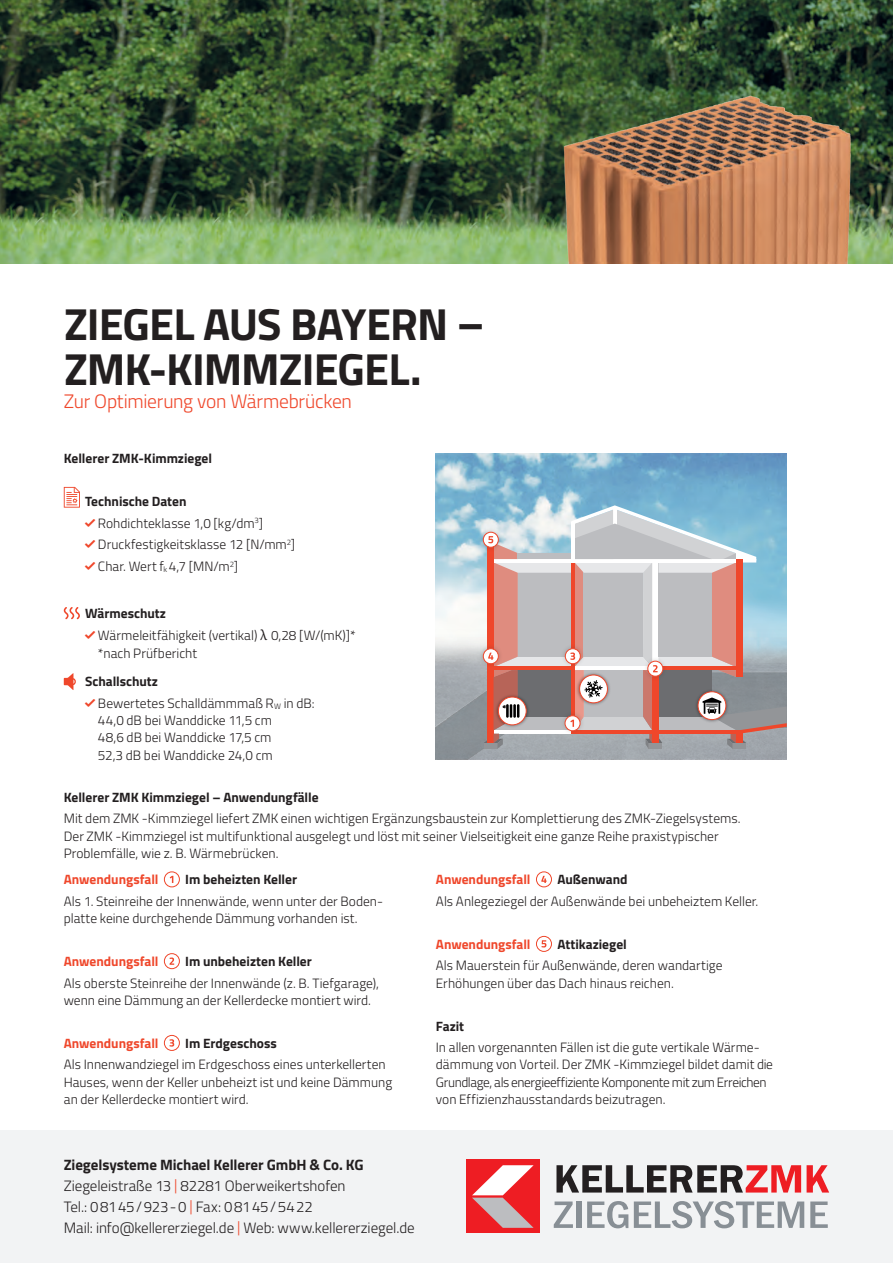
<style>
.page{position:relative;width:893px;height:1263px;background:#fff}
.page>*{position:absolute;margin:0;border:0;box-sizing:border-box;transform-origin:0 0}
.Headline_30_30{font:700 45px/45px "Titillium";letter-spacing:-.02em;color:#231f20}
.Pre-_Subhead_13_15_6{font:300 19.5px "Titillium";letter-spacing:-.015em;color:#ef472b}
.t1{font:300 15px "Titillium";letter-spacing:-.005em;color:#231f20}
.t2{font:700 15px "Titillium";letter-spacing:-.005em;color:#231f20}
.Copy_Rückseite_9_11{font:300 13.5px/17.2px "Titillium";color:#231f20}
.Copy_Bold_Rückseite{font:700 13.5px "Titillium";color:#231f20}
.Copy_Bold_Rückseite-2{font:700 13.5px "Titillium";letter-spacing:-.005em;color:#ef472b}
.s1{font-family:"ZMK Haken";font-weight:400;font-size:18px;color:#ef472b}
.s2{font-family:"Minion Pro";font-weight:400;font-size:15px}
.s3{color:#ef472b}
</style>
<div class="page">
<img style="left:0;top:0;width:893px;height:264px">
<svg style="left:64px;top:487px;width:16px;height:21px"></svg>
<img style="left:540px;top:78px;width:330px;height:186px">
<svg style="left:164px;top:872px;width:15px;height:15px"></svg>
<div style="left:164px;top:871px;width:16px;height:16px;border:1px solid #ef472b;border-radius:50%"></div>
<svg style="left:170px;top:876px;width:3px;height:7px"></svg>
<svg style="left:164px;top:954px;width:15px;height:15px"></svg>
<div style="left:164px;top:953px;width:16px;height:16px;border:1px solid #ef472b;border-radius:50%"></div>
<svg style="left:170px;top:957px;width:4px;height:8px"></svg>
<svg style="left:164px;top:1035px;width:15px;height:15px"></svg>
<div style="left:164px;top:1035px;width:16px;height:16px;border:1px solid #ef472b;border-radius:50%"></div>
<svg style="left:169px;top:1039px;width:5px;height:7px"></svg>
<svg style="left:536px;top:872px;width:15px;height:15px"></svg>
<div style="left:536px;top:871px;width:16px;height:16px;border:1px solid #ef472b;border-radius:50%"></div>
<svg style="left:541px;top:876px;width:6px;height:7px"></svg>
<svg style="left:536px;top:936px;width:15px;height:15px"></svg>
<div style="left:536px;top:936px;width:16px;height:16px;border:1px solid #ef472b;border-radius:50%"></div>
<svg style="left:541px;top:940px;width:5px;height:7px"></svg>
<img style="left:436px;top:453px;width:351px;height:169px">
<img style="left:436px;top:637px;width:113px;height:123px">
<img style="left:436px;top:453px;width:113px;height:8px">
<div style="left:479px;top:644px;width:24px;height:24px;background:#231f20;opacity:.2"></div>
<div style="left:483px;top:648px;width:16px;height:16px;border:1px solid #ef472b;border-radius:50%"></div>
<div style="left:479px;top:528px;width:24px;height:24px;background:#231f20;opacity:.2"></div>
<div style="left:483px;top:532px;width:16px;height:16px;border:1px solid #ef472b;border-radius:50%"></div>
<svg style="left:484px;top:505px;width:303px;height:243px"></svg>
<div style="left:0;top:1130px;width:893px;height:133px;background:#f2f3f4"></div>
<div style="left:466px;top:1160px;width:73px;height:73px;background:#ee1d23"></div>
<svg style="left:472px;top:1165px;width:62px;height:63px"></svg>
<svg style="left:556px;top:1165px;width:245px;height:27px"></svg>
<svg style="left:807px;top:1165px;width:22px;height:27px"></svg>
<svg style="left:554px;top:1201px;width:19px;height:27px"></svg>
<div style="left:576px;top:1201px;width:5px;height:27px;background:#888f95"></div>
<svg style="left:587px;top:1201px;width:41px;height:27px"></svg>
<svg style="left:634px;top:1201px;width:170px;height:27px"></svg>
<svg style="left:810px;top:1201px;width:18px;height:27px"></svg>
<svg style="left:64px;top:607px;width:16px;height:12px"></svg>
<svg style="left:64px;top:673px;width:12px;height:17px"></svg>
<p class="Headline_30_30" style="left:64px;top:299px;width:422px">ZIEGEL AUS BAYERN –<br>ZMK-KIMMZIEGEL.</p>
<p class="Pre-_Subhead_13_15_6" style="left:64px;top:387px;width:290px">Zur Optimierung von Wärmebrücken</p>
<p class="Copy_Bold_Rückseite" style="left:64px;top:448px;width:150px">Kellerer ZMK-Kimmziegel</p>
<p class="Copy_Bold_Rückseite" style="left:85px;top:491px;width:103px">Technische Daten</p>
<p class="Copy_Rückseite_9_11" style="left:85px;top:514px;width:180px"><span class="s1">a</span> Rohdichteklasse 1,0 [kg/dm<sup>3</sup>]</p>
<p class="Copy_Rückseite_9_11" style="left:85px;top:535px;width:211px"><span class="s1">a</span> Druckfestigkeitsklasse 12 [N/mm<sup>2</sup>]</p>
<p class="Copy_Rückseite_9_11" style="left:85px;top:557px;width:155px"><span class="s1">a</span> Char. Wert f<sub>k</sub> 4,7 [MN/m<sup>2</sup>]</p>
<p class="Copy_Bold_Rückseite" style="left:85px;top:603px;width:82px">Wärmeschutz</p>
<p class="Copy_Rückseite_9_11" style="left:98px;top:626px;width:259px;text-indent:-13px"><span class="s1">a</span> Wärmeleitfähigkeit (vertikal) <span class="s2">λ</span> 0,28 [W/(mK)]* *nach Prüfbericht</p>
<p class="Copy_Bold_Rückseite" style="left:85px;top:671px;width:74px">Schallschutz</p>
<p class="Copy_Rückseite_9_11" style="left:98px;top:694px;width:218px;text-indent:-13px"><span class="s1">a</span> Bewertetes Schalldämmmaß R<sub>W</sub> in dB:<br>44,0 dB bei Wanddicke 11,5 cm<br>48,6 dB bei Wanddicke 17,5 cm<br>52,3 dB bei Wanddicke 24,0 cm</p>
<p class="Copy_Bold_Rückseite" style="left:64px;top:787px;width:256px">Kellerer ZMK Kimmziegel – Anwendungfälle</p>
<p class="Copy_Rückseite_9_11" style="left:64px;top:809px;width:678px">Mit dem ZMK -Kimmziegel liefert ZMK einen wichtigen Ergänzungsbaustein zur Komplettierung des ZMK-Ziegelsystems.<br>Der ZMK -Kimmziegel ist multifunktional ausgelegt und löst mit seiner Vielseitigkeit eine ganze Reihe praxistypischer<br>Problemfälle, wie z. B. Wärmebrücken.</p>
<p class="Copy_Bold_Rückseite-2" style="left:64px;top:869px;width:96px">Anwendungsfall</p>
<p class="Copy_Bold_Rückseite" style="left:185px;top:869px;width:113px">Im beheizten Keller</p>
<p class="Copy_Rückseite_9_11" style="left:64px;top:892px;width:321px">Als 1. Steinreihe der Innenwände, wenn unter der Boden&shy;platte keine durchgehende Dämmung vorhanden ist.</p>
<p class="Copy_Bold_Rückseite-2" style="left:64px;top:951px;width:96px">Anwendungsfall</p>
<p class="Copy_Bold_Rückseite" style="left:185px;top:951px;width:128px">Im unbeheizten Keller</p>
<p class="Copy_Rückseite_9_11" style="left:64px;top:973px;width:317px">Als oberste Steinreihe der Innenwände (z. B. Tiefgarage), wenn eine Dämmung an der Kellerdecke montiert wird.</p>
<p class="Copy_Bold_Rückseite-2" style="left:64px;top:1033px;width:96px">Anwendungsfall</p>
<p class="Copy_Bold_Rückseite" style="left:185px;top:1033px;width:93px">Im Erdgeschoss</p>
<p class="Copy_Rückseite_9_11" style="left:64px;top:1055px;width:330px">Als Innenwandziegel im Erdgeschoss eines unterkellerten<br>Hauses, wenn der Keller unbeheizt ist und keine Dämmung an der Kellerdecke montiert wird.</p>
<p class="t2" style="left:64px;top:1153px;width:301px">Ziegelsysteme Michael Kellerer GmbH &amp; Co. KG</p>
<p class="t1" style="left:64px;top:1175px;width:283px">Ziegeleistraße 13 <span class="s3">|</span> 82281 Oberweikertshofen</p>
<p class="t1" style="left:64px;top:1196px;width:251px">Tel.: 08145/923-0 <span class="s3">|</span> Fax: 08145/5422</p>
<p class="t1" style="left:64px;top:1217px;width:352px">Mail: info@kellererziegel.de <span class="s3">|</span> Web: www.kellererziegel.de</p>
<p class="Copy_Bold_Rückseite-2" style="left:436px;top:869px;width:96px">Anwendungsfall</p>
<p class="Copy_Bold_Rückseite" style="left:557px;top:869px;width:72px">Außenwand</p>
<p class="Copy_Rückseite_9_11" style="left:436px;top:892px;width:324px">Als Anlegeziegel der Außenwände bei unbeheiztem Keller.</p>
<p class="Copy_Bold_Rückseite-2" style="left:436px;top:934px;width:96px">Anwendungsfall</p>
<p class="Copy_Bold_Rückseite" style="left:557px;top:934px;width:71px">Attikaziegel</p>
<p class="Copy_Rückseite_9_11" style="left:436px;top:956px;width:288px">Als Mauerstein für Außenwände, deren wandartige<br>Erhöhungen über das Dach hinaus reichen.</p>
<p class="Copy_Bold_Rückseite" style="left:436px;top:1015px;width:30px">Fazit</p>
<p class="Copy_Rückseite_9_11" style="left:436px;top:1038px;width:339px">In allen vorgenannten Fällen ist die gute vertikale Wärme&shy;dämmung von Vorteil. Der ZMK -Kimmziegel bildet damit die Grundlage, als energieeffiziente Komponente mit zum Erreichen von Effizienzhausstandards beizutragen.</p>
</div>
